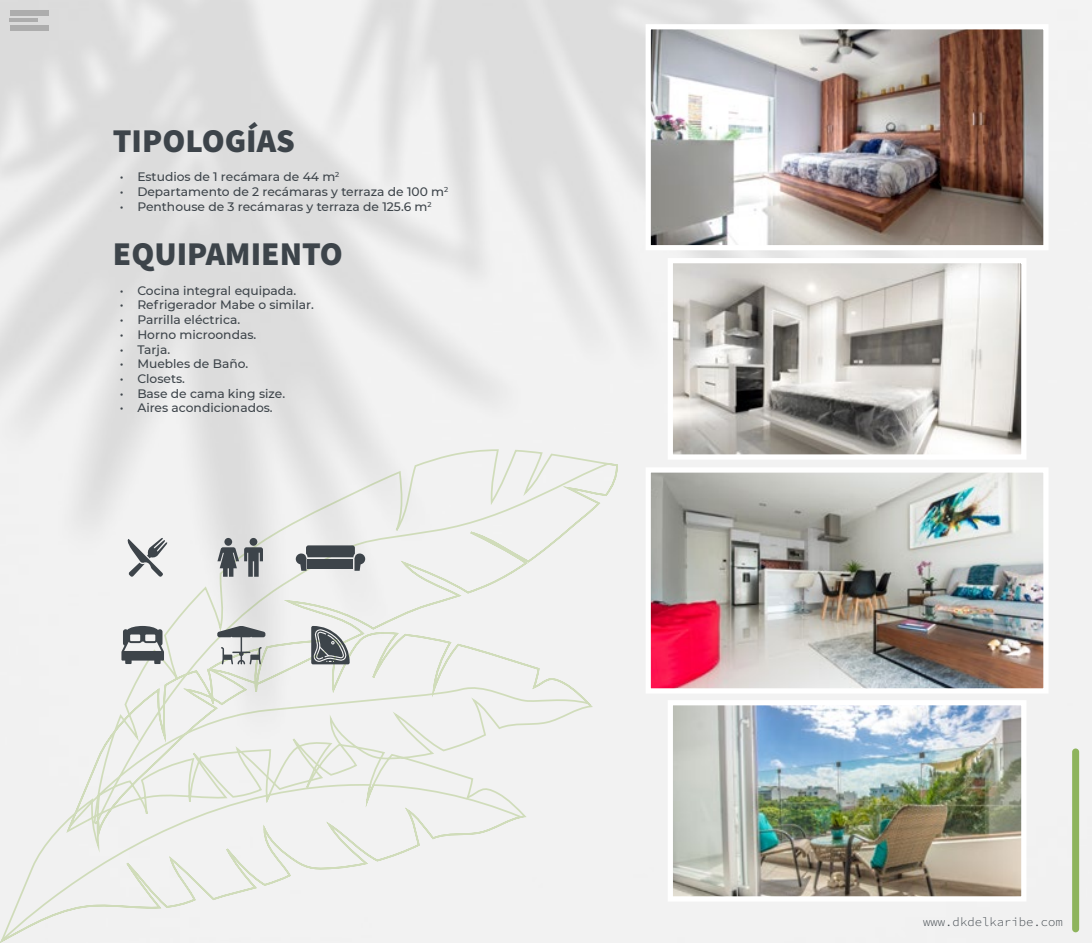
<style>
.page{position:relative;width:1092px;height:943px;background:#fff}
.page>*{position:absolute;margin:0;border:0;box-sizing:border-box;transform-origin:0 0}
.t1{font:33.25px "Source Sans Variable";color:#3d444a}
.t2{font:500 12.25px "Montserrat";color:#3d444a}
.t3{font:300 12.25px "Source Code Pro";color:#3d444a}
</style>
<div class="page">
<img style="left:0;top:0;width:1091px;height:943px">
<div style="left:1071px;top:648px;width:7px;height:272px;background:#f2f2f2;border-radius:4px"></div>
<svg style="left:1071px;top:748px;width:7px;height:184px"></svg>
<div style="left:10px;top:10px;width:38px;height:5px;background:#adadad"></div>
<hr style="left:10px;top:19px;width:28px;height:3px;background:#000">
<div style="left:10px;top:26px;width:38px;height:5px;background:#adadad"></div>
<svg style="left:0;top:448px;width:619px;height:495px"></svg>
<img style="left:673px;top:264px;width:347px;height:189px">
<div style="left:667px;top:258px;width:359px;height:201px;border:5px solid #fff"></div>
<img style="left:651px;top:473px;width:391px;height:214px">
<div style="left:645px;top:467px;width:403px;height:226px;border:5px solid #fff"></div>
<img style="left:651px;top:30px;width:391px;height:214px">
<div style="left:645px;top:24px;width:403px;height:226px;border:5px solid #fff"></div>
<img style="left:673px;top:706px;width:347px;height:189px">
<div style="left:667px;top:700px;width:359px;height:201px;border:5px solid #fff"></div>
<svg style="left:126px;top:537px;width:41px;height:40px"></svg>
<svg style="left:121px;top:625px;width:228px;height:39px"></svg>
<div style="left:249px;top:538px;width:8px;height:8px;background:#3d444a;border-radius:50%"></div>
<div style="left:224px;top:538px;width:8px;height:8px;background:#3d444a;border-radius:50%"></div>
<svg style="left:217px;top:547px;width:46px;height:29px"></svg>
<svg style="left:296px;top:545px;width:69px;height:25px"></svg>
<div style="left:307px;top:559px;width:46px;height:10px;background:#3d444a"></div>
<h1 class="t1" style="left:113px;top:121px;width:183px">TIPOLOGÍAS</h1>
<p class="t2" style="left:120px;top:168px;width:221px">• Estudios de 1 recámara de 44 m<sup>2</sup></p>
<p class="t2" style="left:120px;top:183px;width:330px">• Departamento de 2 recámaras y terraza de 100 m<sup>2</sup></p>
<p class="t2" style="left:120px;top:198px;width:313px">• Penthouse de 3 recámaras y terraza de 125.6 m<sup>2</sup></p>
<h1 class="t1" style="left:113px;top:234px;width:231px">EQUIPAMIENTO</h1>
<p class="t2" style="left:120px;top:282px;width:178px">• Cocina integral equipada.</p>
<p class="t2" style="left:120px;top:296px;width:195px">• Refrigerador Mabe o similar.</p>
<p class="t2" style="left:120px;top:311px;width:122px">• Parrilla eléctrica.</p>
<p class="t2" style="left:120px;top:326px;width:138px">• Horno microondas.</p>
<p class="t2" style="left:120px;top:340px;width:52px">• Tarja.</p>
<p class="t2" style="left:120px;top:355px;width:130px">• Muebles de Baño.</p>
<p class="t2" style="left:120px;top:370px;width:67px">• Closets.</p>
<p class="t2" style="left:120px;top:385px;width:167px">• Base de cama king size.</p>
<p class="t2" style="left:120px;top:399px;width:154px">• Aires acondicionados.</p>
<p class="t3" style="left:923px;top:913px;width:141px">www.dkdelkaribe.com</p>
</div>
